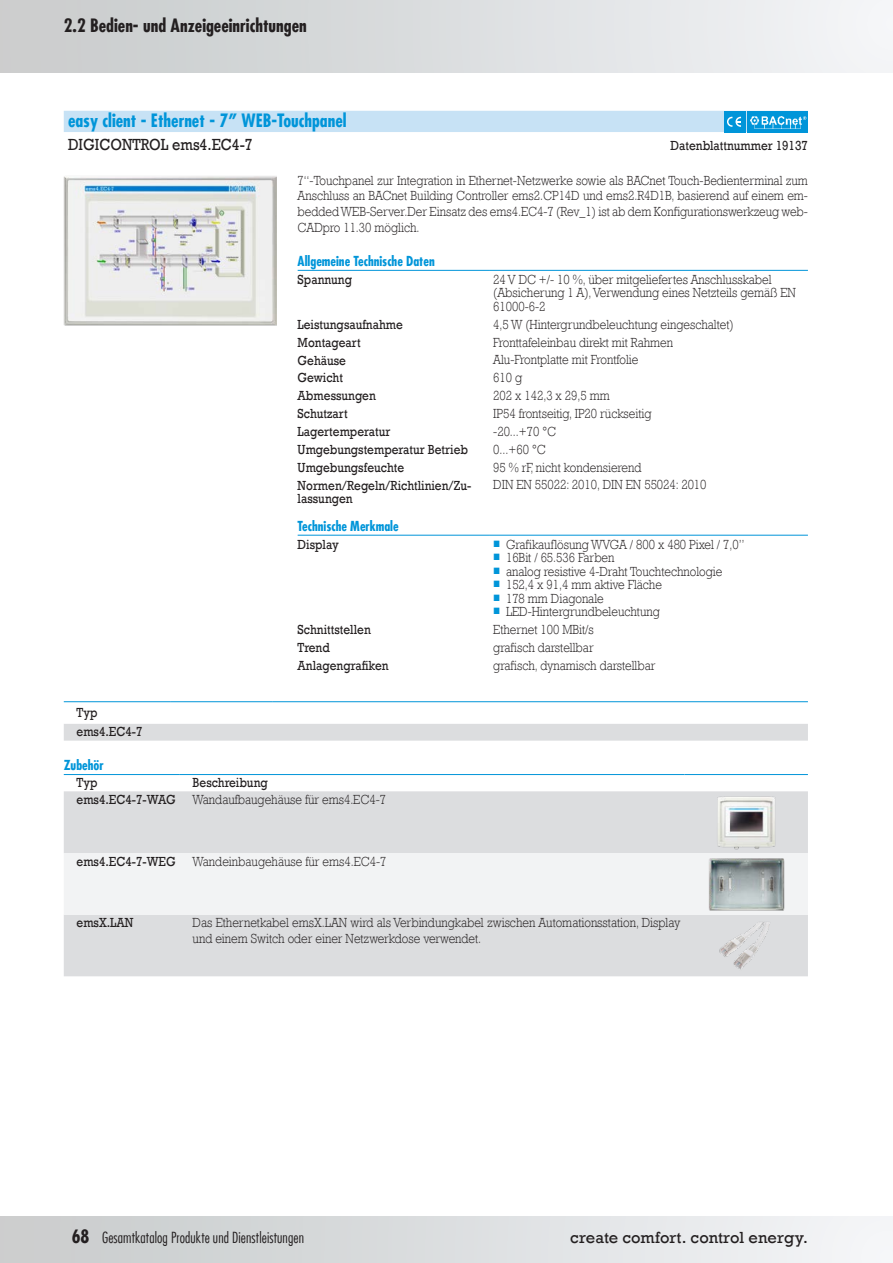
<style>
.page{position:relative;width:893px;height:1263px;background:#fff}
.page>*{position:absolute;margin:0;border:0;box-sizing:border-box;transform-origin:0 0}
.Zeile_1{font:700 condensed 18px "Futura LT";color:#0095d9}
.Kapitelhead_1{font:700 condensed 18px "Futura LT";color:#231f20}
.Zeile_2_bis_n{font:16.5px "Rockwell WGL";color:#231f20}
.Zeile_2_bis_n-2{font:16.5px "Rockwell WGL";color:#231f20;scale:.88 1}
.t1{font:300 condensed 15px "Futura LT";letter-spacing:.01em;color:#231f20}
.Produktbeschreibung{font:300 13.5px/15.8px "Rockwell WGL";color:#231f20;text-align:justify;scale:.88 1}
.Wert{font:300 13.5px/13.5px "Rockwell WGL";color:#231f20;scale:.88 1}
.Label{font:13.5px/13.5px "Rockwell WGL";color:#231f20;scale:.88 1}
.ClassGroup{font:700 condensed 13.5px "Futura LT";color:#0095d9}
.Datenblattnummer{font:13.5px "Rockwell WGL";color:#231f20;scale:.88 1}
.Typ{font:13.5px "Rockwell WGL";color:#231f20;scale:.88 1}
.s1{color:#0095d9}
.s2{font-weight:700;font-size:18px}
</style>
<div class="page">
<div style="left:0;top:1216px;width:893px;height:47px;background:linear-gradient(to right,#c7cacb,#f3f5f7)"></div>
<div style="left:0;top:0;width:893px;height:72px;background:linear-gradient(to right,#c7caca,#f3f4f7)"></div>
<hr style="left:298px;top:270px;width:191px;height:1px;background:#0095d9">
<hr style="left:489px;top:270px;width:319px;height:1px;background:#0095d9">
<hr style="left:298px;top:535px;width:191px;height:1px;background:#0095d9">
<hr style="left:489px;top:535px;width:319px;height:1px;background:#0095d9">
<div style="left:64px;top:111px;width:744px;height:21px;background:#c7e2f5"></div>
<div style="left:64px;top:724px;width:744px;height:17px;background:#dcdddf"></div>
<hr style="left:64px;top:701px;width:106px;height:1px;background:#0095d9">
<hr style="left:170px;top:701px;width:102px;height:1px;background:#0095d9">
<hr style="left:272px;top:701px;width:536px;height:1px;background:#0095d9">
<div style="left:64px;top:791px;width:744px;height:185px;background:#dcdddf"></div>
<div style="left:64px;top:853px;width:744px;height:62px;background:#f2f3f4"></div>
<hr style="left:64px;top:774px;width:116px;height:1px;background:#0095d9">
<hr style="left:180px;top:774px;width:505px;height:1px;background:#0095d9">
<hr style="left:685px;top:774px;width:123px;height:1px;background:#0095d9">
<img style="left:715px;top:794px;width:63px;height:56px">
<img style="left:707px;top:856px;width:79px;height:55px">
<img style="left:719px;top:918px;width:55px;height:55px">
<div style="left:724px;top:111px;width:21px;height:21px;background:#0095d9"></div>
<svg style="left:727px;top:117px;width:14px;height:10px"></svg>
<div style="left:747px;top:111px;width:61px;height:21px;background:#0095d9"></div>
<img style="left:751px;top:117px;width:55px;height:12px">
<img style="left:64px;top:176px;width:212px;height:149px">
<p class="Kapitelhead_1" style="left:64px;top:14px;width:244px">2.2 Bedien- und Anzeigeeinrichtungen</p>
<p class="Zeile_1" style="left:68px;top:110px;width:280px">easy client - Ethernet - 7” WEB-Touchpanel</p>
<p class="Zeile_2_bis_n-2" style="left:68px;top:132px;width:211px">DIGICONTROL ems4.EC4-7</p>
<p class="Datenblattnummer" style="left:670px;top:135px;width:158px">Datenblattnummer 19137</p>
<p class="Produktbeschreibung" style="left:298px;top:172px;width:581px">7“-Touchpanel zur Integration in Ethernet-Netzwerke sowie als BACnet Touch-Bedienterminal zum Anschluss an BACnet Building Controller ems2.CP14D und ems2.R4D1B, basierend auf einem em&shy;bedded WEB-Server.Der Einsatz des ems4.EC4-7 (Rev_1) ist ab dem Konfigurationswerkzeug web-CADpro 11.30 möglich.</p>
<p class="ClassGroup" style="left:298px;top:253px;width:139px">Allgemeine Technische Daten</p>
<p class="Label" style="left:298px;top:272px;width:63px">Spannung</p>
<p class="Wert" style="left:493px;top:272px;width:345px">24 V DC +/- 10 %, über mitgeliefertes Anschlusskabel (Absicherung 1 A), Verwendung eines Netzteils gemäß EN<br>61000-6-2</p>
<p class="Label" style="left:298px;top:317px;width:121px">Leistungsaufnahme</p>
<p class="Wert" style="left:493px;top:317px;width:275px">4,5 W (Hintergrundbeleuchtung eingeschaltet)</p>
<p class="Label" style="left:298px;top:335px;width:73px">Montageart</p>
<p class="Wert" style="left:493px;top:335px;width:206px">Fronttafeleinbau direkt mit Rahmen</p>
<p class="Label" style="left:298px;top:353px;width:56px">Gehäuse</p>
<p class="Wert" style="left:493px;top:353px;width:166px">Alu-Frontplatte mit Frontfolie</p>
<p class="Label" style="left:298px;top:371px;width:53px">Gewicht</p>
<p class="Wert" style="left:493px;top:371px;width:34px">610 g</p>
<p class="Label" style="left:298px;top:388px;width:90px">Abmessungen</p>
<p class="Wert" style="left:493px;top:388px;width:134px">202 x 142,3 x 29,5 mm</p>
<p class="Label" style="left:298px;top:406px;width:58px">Schutzart</p>
<p class="Wert" style="left:493px;top:406px;width:181px">IP54 frontseitig, IP20 rückseitig</p>
<p class="Label" style="left:298px;top:424px;width:107px">Lagertemperatur</p>
<p class="Wert" style="left:493px;top:424px;width:73px">-20...+70 °C</p>
<p class="Label" style="left:298px;top:442px;width:195px">Umgebungstemperatur Betrieb</p>
<p class="Wert" style="left:493px;top:442px;width:61px">0...+60 °C</p>
<p class="Label" style="left:298px;top:460px;width:123px">Umgebungsfeuchte</p>
<p class="Wert" style="left:493px;top:460px;width:170px">95 % rF, nicht kondensierend</p>
<p class="Label" style="left:298px;top:478px;width:199px">Normen/Regeln/Richtlinien/Zu&shy;lassungen</p>
<p class="Wert" style="left:493px;top:478px;width:244px">DIN EN 55022: 2010, DIN EN 55024: 2010</p>
<p class="ClassGroup" style="left:298px;top:518px;width:103px">Technische Merkmale</p>
<p class="Label" style="left:298px;top:537px;width:48px">Display</p>
<p class="Produktbeschreibung" style="left:493px;top:536px;width:287px"><span class="s1">■</span> Grafikauflösung WVGA / 800 x 480 Pixel / 7,0”</p>
<p class="Produktbeschreibung" style="left:493px;top:549px;width:139px"><span class="s1">■</span> 16Bit / 65.536 Farben</p>
<p class="Produktbeschreibung" style="left:493px;top:563px;width:262px"><span class="s1">■</span> analog resistive 4-Draht Touchtechnologie</p>
<p class="Produktbeschreibung" style="left:493px;top:576px;width:193px"><span class="s1">■</span> 152,4 x 91,4 mm aktive Fläche</p>
<p class="Produktbeschreibung" style="left:493px;top:590px;width:127px"><span class="s1">■</span> 178 mm Diagonale</p>
<p class="Produktbeschreibung" style="left:493px;top:603px;width:191px"><span class="s1">■</span> LED-Hintergrundbeleuchtung</p>
<p class="Label" style="left:298px;top:622px;width:85px">Schnittstellen</p>
<p class="Wert" style="left:493px;top:622px;width:116px">Ethernet 100 MBit/s</p>
<p class="Label" style="left:298px;top:640px;width:38px">Trend</p>
<p class="Wert" style="left:493px;top:640px;width:116px">grafisch darstellbar</p>
<p class="Label" style="left:298px;top:658px;width:105px">Anlagengrafiken</p>
<p class="Wert" style="left:493px;top:658px;width:186px">grafisch, dynamisch darstellbar</p>
<p class="Label" style="left:77px;top:706px;width:25px">Typ</p>
<p class="Typ" style="left:77px;top:722px;width:76px">ems4.EC4-7</p>
<p class="ClassGroup" style="left:64px;top:757px;width:41px">Zubehör</p>
<p class="Label" style="left:77px;top:775px;width:25px">Typ</p>
<p class="Label" style="left:193px;top:775px;width:87px">Beschreibung</p>
<p class="Label" style="left:77px;top:792px;width:114px">ems4.EC4-7-WAG</p>
<p class="Produktbeschreibung" style="left:193px;top:791px;width:221px">Wandaufbaugehäuse für ems4.EC4-7</p>
<p class="Label" style="left:77px;top:854px;width:114px">ems4.EC4-7-WEG</p>
<p class="Produktbeschreibung" style="left:193px;top:853px;width:222px">Wandeinbaugehäuse für ems4.EC4-7</p>
<p class="Label" style="left:77px;top:915px;width:66px">emsX.LAN</p>
<p class="Produktbeschreibung" style="left:193px;top:914px;width:556px">Das Ethernetkabel emsX.LAN wird als Verbindungkabel zwischen Automationsstation, Display und einem Switch oder einer Netzwerkdose verwendet.</p>
<p class="t1" style="left:72px;top:1229px;width:234px"><span class="s2">68</span> Gesamtkatalog Produkte und Dienstleistungen</p>
<p class="Zeile_2_bis_n" style="left:570px;top:1226px;width:239px">create comfort. control energy.</p>
</div>
